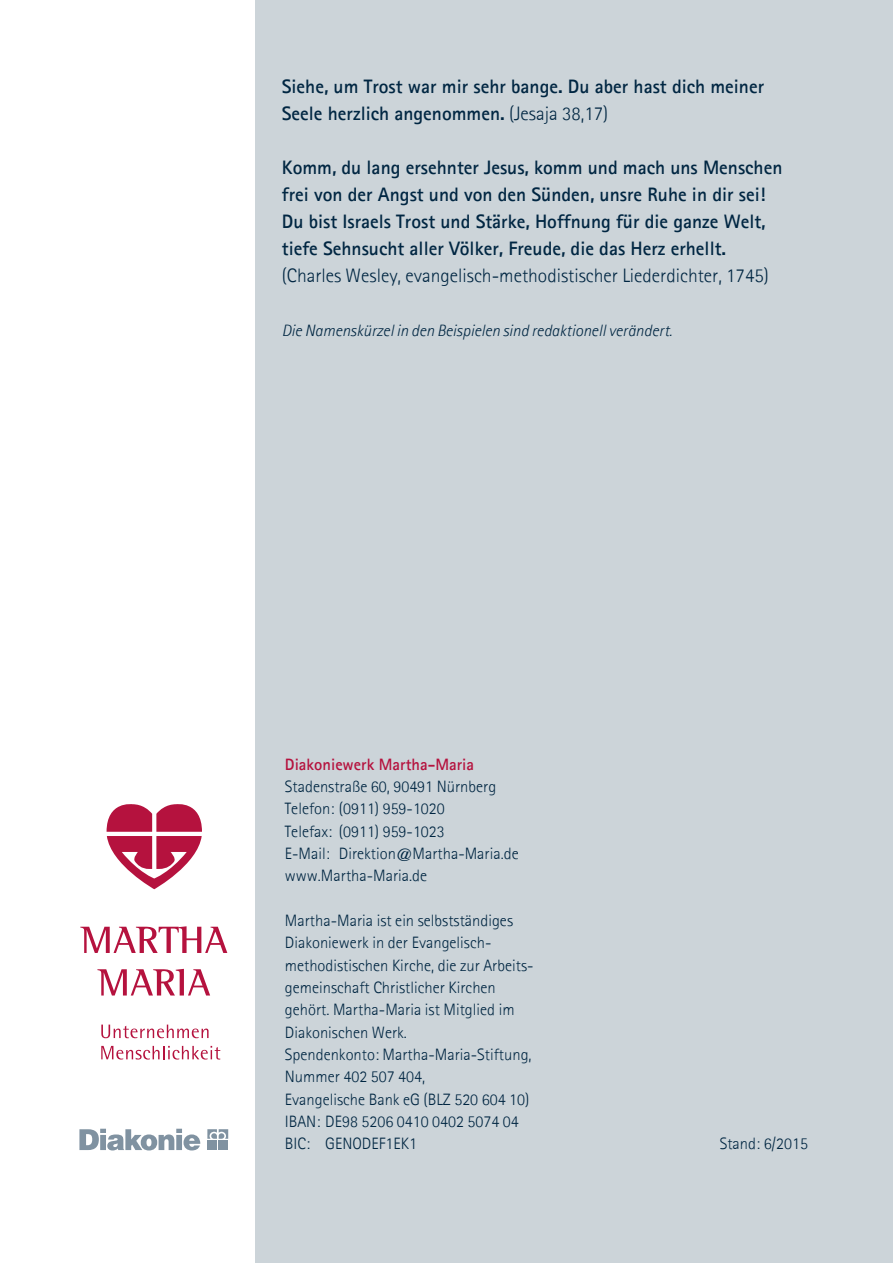
<style>
.page{position:relative;width:893px;height:1263px;background:#fff}
.page>*{position:absolute;margin:0;border:0;box-sizing:border-box;transform-origin:0 0}
.t1{font:700 19.5px/27px "Agfa Rotis Sans Serif";color:#002642}
.t2{font:300 19.5px "Agfa Rotis Sans Serif";color:#002642}
.t3{font:300 16.5px/22.4px "Agfa Rotis Sans Serif";color:#002642}
.t4{font:italic 300 16.5px "Agfa Rotis Sans Serif";color:#002642}
.t5{font:700 16.5px "Agfa Rotis Sans Serif";color:#b5123e}
.s1{font-weight:300}
</style>
<div class="page">
<div style="left:255px;top:0;width:638px;height:1263px;background:#ccd4d9"></div>
<svg style="left:80px;top:926px;width:147px;height:27px"></svg>
<svg style="left:97px;top:969px;width:113px;height:26px"></svg>
<svg style="left:101px;top:1024px;width:108px;height:14px"></svg>
<svg style="left:101px;top:1046px;width:119px;height:13px"></svg>
<svg style="left:107px;top:804px;width:95px;height:85px"></svg>
<svg style="left:207px;top:1129px;width:21px;height:10px"></svg>
<div style="left:207px;top:1140px;width:10px;height:10px;background:#8092a1"></div>
<div style="left:219px;top:1140px;width:9px;height:10px;background:#8092a1"></div>
<svg style="left:79px;top:1129px;width:121px;height:21px"></svg>
<p class="t1" style="left:282px;top:73px;width:484px">Siehe, um Trost war mir sehr bange. Du aber hast dich meiner<br>Seele herzlich angenommen. <span class="s1">(Jesaja 38,17)</span></p>
<p class="t1" style="left:282px;top:154px;width:502px">Komm, du lang ersehnter Jesus, komm und mach uns Menschen frei von der Angst und von den Sünden, unsre Ruhe in dir sei!<br>Du bist Israels Trost und Stärke, Hoffnung für die ganze Welt, tiefe Sehnsucht aller Völker, Freude, die das Herz erhellt.</p>
<p class="t2" style="left:282px;top:264px;width:488px">(Charles Wesley, evangelisch-methodistischer Liederdichter, 1745)</p>
<p class="t4" style="left:282px;top:321px;width:392px">Die Namenskürzel in den Beispielen sind redaktionell verändert.</p>
<p class="t5" style="left:285px;top:754px;width:191px">Diakoniewerk Martha-Maria</p>
<p class="t3" style="left:285px;top:775px;width:235px">Stadenstraße 60, 90491 Nürnberg<br>Telefon: (0911) 959-1020<br>Telefax: (0911) 959-1023<br>E-Mail: Direktion@Martha-Maria.de www.Martha-Maria.de</p>
<p class="t3" style="left:285px;top:909px;width:250px">Martha-Maria ist ein selbstständiges<br>Diakoniewerk in der Evangelisch&shy;methodistischen Kirche, die zur Arbeits&shy;gemeinschaft Christlicher Kirchen gehört. Martha-Maria ist Mitglied im<br>Diakonischen Werk.<br>Spendenkonto: Martha-Maria-Stiftung,<br>Nummer 402 507 404,<br>Evangelische Bank eG (BLZ 520 604 10)<br>IBAN: DE98 5206 0410 0402 5074 04<br>BIC: GENODEF1EK1</p>
<p class="t3" style="left:720px;top:1132px;width:90px">Stand: 6/2015</p>
</div>
